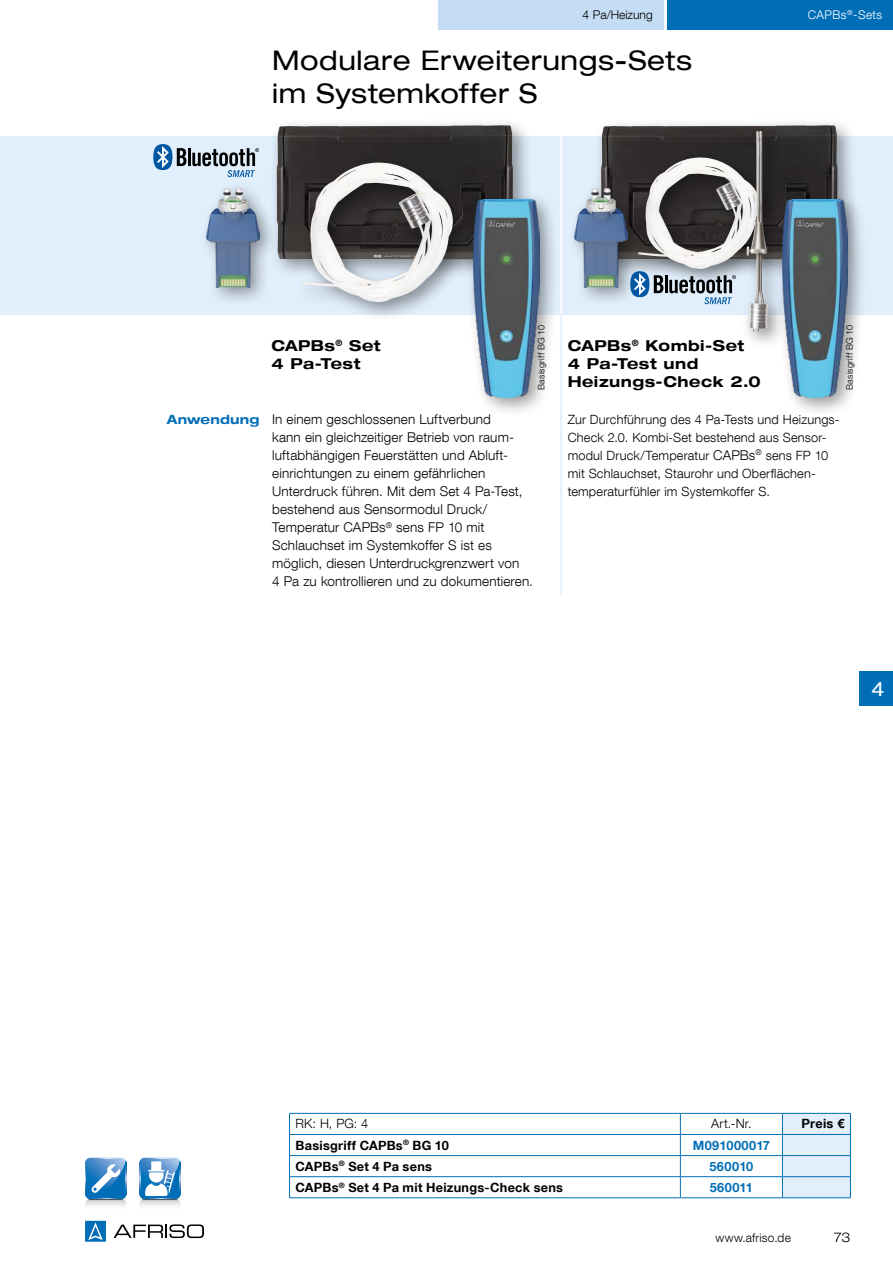
<style>
.page{position:relative;width:893px;height:1263px;background:#fff}
.page>*{position:absolute;margin:0;border:0;box-sizing:border-box;transform-origin:0 0}
.t1{font:expanded 27px/33px "Helvetica Neue LT Com";letter-spacing:.02em;color:#000}
.t2{font:expanded 19.5px "Helvetica Neue LT Com";color:#fff}
.t3{font:700 expanded 15px/18px "Helvetica Neue LT Com";letter-spacing:.035em;color:#000}
.t4{font:300 13.5px/18px "Helvetica Neue LT Com";letter-spacing:.01em;color:#000}
.t5{font:300 expanded 13.5px "Helvetica Neue LT Com";color:#000}
.t6{font:300 12.75px/18px "Helvetica Neue LT Com";letter-spacing:.015em;color:#000}
.t7{font:700 12.75px "Helvetica Neue LT Com";letter-spacing:.02em;color:#000}
.t8{font:700 12.75px "Helvetica Neue LT Com";letter-spacing:.035em;color:#006eb7}
.t9{font:300 12px "Helvetica Neue LT Com";letter-spacing:.005em;color:#000}
.t10{font:300 12px "Helvetica Neue LT Com";letter-spacing:.03em;color:#fff}
.t11{font:300 9px "Helvetica Neue LT Com";letter-spacing:.025em;color:#000}
.s1{font-weight:700;font-stretch:expanded;font-size:12.75px;color:#006eb7}
.s2{font-size:13.5px}
</style>
<div class="page">
<div style="left:0;top:136px;width:893px;height:179px;background:#e1eefb"></div>
<hr style="left:561px;top:136px;width:1px;height:179px;background:#fff">
<svg style="left:114px;top:1224px;width:90px;height:14px"></svg>
<svg style="left:85px;top:1221px;width:21px;height:21px"></svg>
<div style="left:668px;top:0;width:225px;height:30px;background:#006eb7"></div>
<div style="left:438px;top:0;width:225px;height:30px;background:#c4dcf4"></div>
<hr style="left:561px;top:315px;width:1px;height:281px;background:#e1eefb">
<hr style="left:289px;top:1113px;width:391px;height:1px;background:#006eb7">
<hr style="left:680px;top:1113px;width:102px;height:1px;background:#006eb7">
<hr style="left:289px;top:1134px;width:391px;height:1px;background:#006eb7">
<hr style="left:680px;top:1134px;width:102px;height:1px;background:#006eb7">
<hr style="left:289px;top:1155px;width:391px;height:1px;background:#006eb7">
<hr style="left:680px;top:1155px;width:102px;height:1px;background:#006eb7">
<hr style="left:289px;top:1176px;width:391px;height:1px;background:#006eb7">
<svg style="left:289px;top:1114px;width:1px;height:83px"></svg>
<hr style="left:680px;top:1176px;width:102px;height:1px;background:#006eb7">
<svg style="left:680px;top:1114px;width:1px;height:83px"></svg>
<svg style="left:782px;top:1113px;width:69px;height:84px;background:#d1e4f5"></svg>
<hr style="left:289px;top:1197px;width:391px;height:1px;background:#006eb7">
<hr style="left:680px;top:1197px;width:102px;height:1px;background:#006eb7">
<hr style="left:782px;top:1197px;width:69px;height:1px;background:#006eb7">
<div style="left:269px;top:117px;width:264px;height:163px;background:#000;opacity:.4"></div>
<img style="left:277px;top:125px;width:236px;height:135px">
<div style="left:199px;top:181px;width:80px;height:125px;background:#000;opacity:.4"></div>
<img style="left:207px;top:188px;width:52px;height:99px">
<div style="left:294px;top:155px;width:179px;height:167px;background:#000;opacity:.4"></div>
<img style="left:301px;top:163px;width:152px;height:139px">
<div style="left:593px;top:117px;width:264px;height:163px;background:#000;opacity:.4"></div>
<img style="left:601px;top:125px;width:236px;height:67px">
<div style="left:631px;top:150px;width:148px;height:138px;background:#000;opacity:.4"></div>
<img style="left:638px;top:157px;width:101px;height:112px">
<div style="left:739px;top:124px;width:49px;height:227px;background:#000;opacity:.4"></div>
<img style="left:747px;top:131px;width:21px;height:201px">
<div style="left:567px;top:181px;width:80px;height:125px;background:#000;opacity:.4"></div>
<img style="left:575px;top:188px;width:52px;height:99px">
<div style="left:153px;top:144px;width:19px;height:26px;background:#0058a2;border-radius:50%"></div>
<svg style="left:157px;top:146px;width:12px;height:22px"></svg>
<svg style="left:177px;top:148px;width:82px;height:29px"></svg>
<div style="left:630px;top:271px;width:19px;height:26px;background:#0058a2;border-radius:50%"></div>
<svg style="left:634px;top:273px;width:12px;height:22px"></svg>
<svg style="left:654px;top:275px;width:82px;height:29px"></svg>
<svg style="left:139px;top:1158px;width:42px;height:48px"></svg>
<svg style="left:126px;top:1163px;width:1px;height:31px"></svg>
<svg style="left:85px;top:1158px;width:41px;height:48px;background:#609dcd"></svg>
<div style="left:466px;top:192px;width:94px;height:225px;background:#000;opacity:.4"></div>
<img style="left:474px;top:200px;width:66px;height:198px">
<div style="left:774px;top:192px;width:94px;height:225px;background:#000;opacity:.4"></div>
<img style="left:782px;top:200px;width:66px;height:198px">
<div style="left:859px;top:672px;width:34px;height:34px;background:#006eb7"></div>
<p class="t9" style="left:583px;top:7px;width:72px">4 Pa/Heizung</p>
<h1 class="t1" style="left:272px;top:43px;width:422px">Modulare Erweiterungs-Sets im Systemkoffer S</h1>
<p class="t10" style="left:808px;top:7px;width:76px">CAPBs<sup>®</sup>-Sets</p>
<p class="t3" style="left:271px;top:336px;width:111px">CAPBs<sup>®</sup> Set<br>4 Pa-Test</p>
<p class="t11" style="left:536px;top:390px;width:66px;rotate:-90deg">Basisgriff BG 10</p>
<p class="t3" style="left:568px;top:336px;width:195px">CAPBs<sup>®</sup> Kombi-Set<br>4 Pa-Test und<br>Heizungs-Check 2.0</p>
<p class="t11" style="left:844px;top:390px;width:66px;rotate:-90deg">Basisgriff BG 10</p>
<p class="t4" style="left:272px;top:410px;width:262px;text-indent:-105px"><span class="s1">Anwendung</span> In einem geschlossenen Luftverbund<br>kann ein gleichzeitiger Betrieb von raum&shy;luftabhängigen Feuerstätten und Abluft&shy;einrichtungen zu einem gefährlichen Unterdruck führen. Mit dem Set 4 Pa-Test, bestehend aus Sensormodul Druck/ Temperatur CAPBs<sup>®</sup> sens FP 10 mit Schlauchset im Systemkoffer S ist es möglich, diesen Unterdruckgrenzwert von<br>4 Pa zu kontrollieren und zu dokumentieren.</p>
<p class="t6" style="left:568px;top:410px;width:273px">Zur Durchführung des 4 Pa-Tests und Heizungs-Check 2.0. Kombi-Set bestehend aus Sensor&shy;modul Druck/Temperatur <span class="s2">CAPBs</span><sup>®</sup> sens FP 10 mit Schlauchset, Staurohr und Oberflächen&shy;temperaturfühler im Systemkoffer S.</p>
<h2 class="t2" style="left:871px;top:677px;width:15px">4</h2>
<p class="t6" style="left:296px;top:1115px;width:74px">RK: H, PG: 4</p>
<p class="t6" style="left:711px;top:1115px;width:42px">Art.-Nr.</p>
<p class="t7" style="left:801px;top:1116px;width:44px">Preis €</p>
<p class="t7" style="left:296px;top:1137px;width:155px">Basisgriff CAPBs<sup>®</sup> BG 10</p>
<p class="t8" style="left:693px;top:1137px;width:79px">M091000017</p>
<p class="t7" style="left:295px;top:1158px;width:138px">CAPBs<sup>®</sup> Set 4 Pa sens</p>
<p class="t8" style="left:709px;top:1158px;width:45px">560010</p>
<p class="t7" style="left:296px;top:1179px;width:269px">CAPBs<sup>®</sup> Set 4 Pa mit Heizungs-Check sens</p>
<p class="t8" style="left:710px;top:1179px;width:45px">560011</p>
<p class="t9" style="left:715px;top:1230px;width:77px">www.afriso.de</p>
<p class="t5" style="left:834px;top:1228px;width:18px">73</p>
</div>
